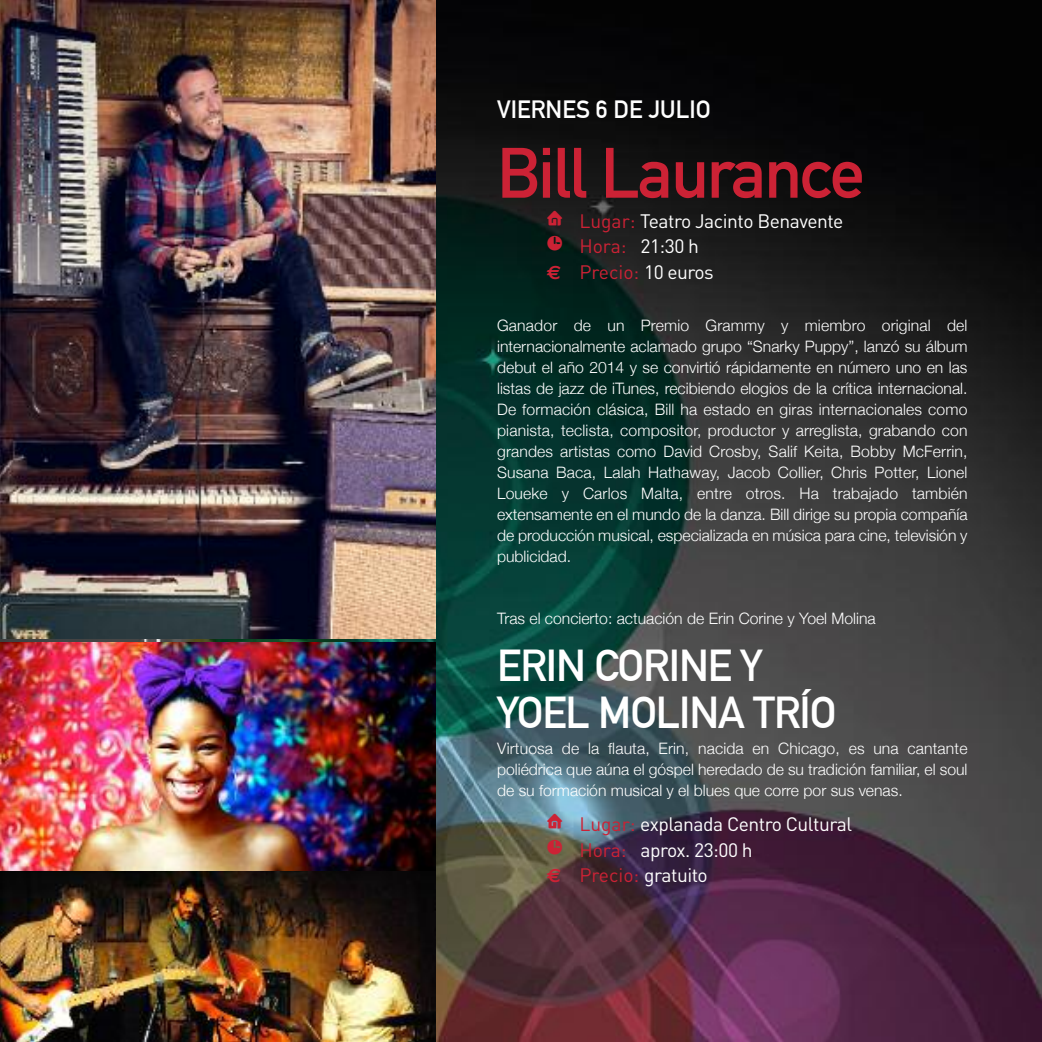
<style>
.page{position:relative;width:1042px;height:1042px;background:#fff}
.page>*{position:absolute;margin:0;border:0;box-sizing:border-box;transform-origin:0 0}
.t1{font:700 70px "DIN Alternate";letter-spacing:-.025em;color:#cc2235}
.t2{font:700 43.75px/47.2px "DIN Alternate";letter-spacing:-.025em;color:#fff}
.t3{font:700 24.5px "DIN Alternate";color:#fff}
.t4{font:19.25px/25.4px "DIN";letter-spacing:-.025em;color:#fff}
.t5{font:300 15.75px/21px "Helvetica Neue";color:#fff;text-align:justify}
.s1{font-family:"Breezi Icon Set";color:#cc2235}
.s2{color:#cc2235}
.s3{font-family:"Euro Sans";font-weight:700;color:#cc2235}
</style>
<div class="page">
<img style="left:0;top:0;width:1042px;height:1042px">
<img style="left:0;top:0;width:436px;height:638px">
<img style="left:0;top:643px;width:436px;height:228px">
<img style="left:0;top:871px;width:436px;height:171px">
<h3 class="t3" style="left:497px;top:95px;width:215px">VIERNES 6 DE JULIO</h3>
<h1 class="t1" style="left:497px;top:132px;width:369px">BILL LAURANCE</h1>
<p class="t4" style="left:547px;top:208px;width:298px"><span class="s1">h</span> <span class="s2">Lugar:</span> Teatro Jacinto Benavente <span class="s1">c</span> <span class="s2">Hora:</span> 21:30 h<br><span class="s3">€</span> <span class="s2">Precio:</span> 10 euros</p>
<p class="t5" style="left:497px;top:314px;width:472px">Ganador de un Premio Grammy y miembro original del internacionalmente aclamado grupo “Snarky Puppy”, lanzó su álbum debut el año 2014 y se convirtió rápidamente en número uno en las listas de jazz de iTunes, recibiendo elogios de la crítica internacional.<br>De formación clásica, Bill ha estado en giras internacionales como pianista, teclista, compositor, productor y arreglista, grabando con grandes artistas como David Crosby, Salif Keita, Bobby McFerrin, Susana Baca, Lalah Hathaway, Jacob Collier, Chris Potter, Lionel Loueke y Carlos Malta, entre otros. Ha trabajado también extensamente en el mundo de la danza. Bill dirige su propia compañía de producción musical, especializada en música para cine, televisión y publicidad.</p>
<p class="t5" style="left:497px;top:607px;width:380px">Tras el concierto: actuación de Erin Corine y Yoel Molina</p>
<h2 class="t2" style="left:497px;top:642px;width:341px">ERIN CORINE Y<br>YOEL MOLINA TRÍO</h2>
<p class="t5" style="left:497px;top:737px;width:472px">Virtuosa de la flauta, Erin, nacida en Chicago, es una cantante poliédrica que aúna el góspel heredado de su tradición familiar, el soul de su formación musical y el blues que corre por sus venas.</p>
<p class="t4" style="left:547px;top:811px;width:307px"><span class="s1">h</span> <span class="s2">Lugar:</span> explanada Centro Cultural <span class="s1">c</span> <span class="s2">Hora:</span> aprox. 23:00 h<br><span class="s3">€</span> <span class="s2">Precio:</span> gratuito</p>
</div>
